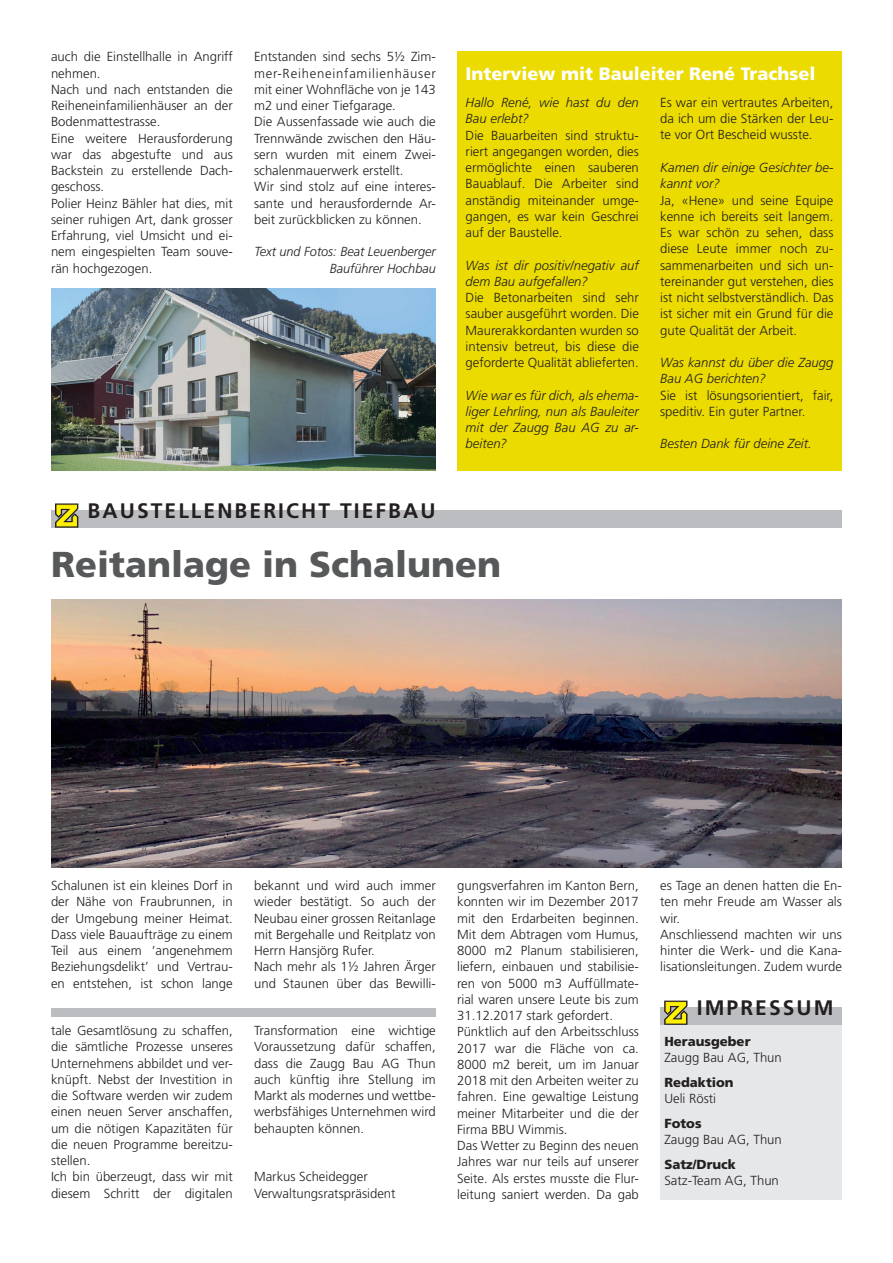
<style>
.page{position:relative;width:893px;height:1263px;background:#fff}
.page>*{position:absolute;margin:0;border:0;box-sizing:border-box;transform-origin:0 0}
.t1{font:900 36px "Frutiger";color:#57585a}
.t2{font:700 21px "Frutiger";letter-spacing:.1em;color:#231f20}
.t3{font:900 18px "Frutiger";color:#fff}
.t4{font:300 13.2px/16.2px "Frutiger";color:#231f20}
.t5{font:italic 300 13.2px/16.2px "Frutiger";color:#231f20}
.t6{font:900 13.2px "Frutiger";color:#231f20}
</style>
<div class="page">
<div style="left:51px;top:1008px;width:385px;height:8px;background:#bcbdc0"></div>
<div style="left:660px;top:1012px;width:182px;height:187px;background:#e6e7e9"></div>
<div style="left:660px;top:1008px;width:182px;height:17px;background:#bcbdc0"></div>
<svg style="left:664px;top:1000px;width:23px;height:25px"></svg>
<img style="left:51px;top:289px;width:385px;height:182px">
<div style="left:457px;top:51px;width:385px;height:420px;background:#ebdb01"></div>
<div style="left:51px;top:511px;width:791px;height:17px;background:#bcbdc0"></div>
<svg style="left:55px;top:503px;width:23px;height:25px"></svg>
<img style="left:51px;top:600px;width:791px;height:267px">
<p class="t4" style="left:51px;top:49px;width:183px">auch die Einstellhalle in Angriff nehmen.<br>Nach und nach entstanden die<br>Reiheneinfamilienhäuser an der<br>Bodenmattestrasse.<br>Eine weitere Herausforderung war das abgestufte und aus<br>Backstein zu erstellende Dach&shy;geschoss.<br>Polier Heinz Bähler hat dies, mit seiner ruhigen Art, dank grosser<br>Erfahrung, viel Umsicht und ei&shy;nem eingespielten Team souve&shy;rän hochgezogen.</p>
<p class="t4" style="left:254px;top:49px;width:183px">Entstanden sind sechs 5½ Zim&shy;mer-Reiheneinfamilienhäuser mit einer Wohnfläche von je 143 m2 und einer Tiefgarage.<br>Die Aussenfassade wie auch die<br>Trennwände zwischen den Häu&shy;sern wurden mit einem Zwei&shy;schalenmauerwerk erstellt.<br>Wir sind stolz auf eine interes&shy;sante und herausfordernde Ar&shy;beit zurückblicken zu können.</p>
<p class="t5" style="left:254px;top:244px;width:183px;text-align:right">Text und Fotos: Beat Leuenberger<br>Bauführer Hochbau</p>
<h2 class="t2" style="left:88px;top:498px;width:349px">BAUSTELLENBERICHT TIEFBAU</h2>
<h3 class="t3" style="left:466px;top:63px;width:351px">Interview mit Bauleiter René Trachsel</h3>
<p class="t5" style="left:466px;top:94px;width:175px">Hallo René, wie hast du den<br>Bau erlebt?</p>
<p class="t4" style="left:466px;top:127px;width:175px;text-align:justify">Die Bauarbeiten sind struktu&shy;riert angegangen worden, dies ermöglichte einen sauberen Bauablauf. Die Arbeiter sind anständig miteinander umge&shy;gangen, es war kein Geschrei auf der Baustelle.</p>
<p class="t5" style="left:466px;top:257px;width:175px">Was ist dir positiv/negativ auf dem Bau aufgefallen?</p>
<p class="t4" style="left:466px;top:289px;width:175px;text-align:justify">Die Betonarbeiten sind sehr sauber ausgeführt worden. Die Maurerakkordanten wurden so intensiv betreut, bis diese die geforderte Qualität ablieferten.</p>
<p class="t5" style="left:466px;top:387px;width:175px;text-align:justify">Wie war es für dich, als ehema&shy;liger Lehrling, nun als Bauleiter mit der Zaugg Bau AG zu ar&shy;beiten?</p>
<p class="t4" style="left:660px;top:94px;width:175px;text-align:justify">Es war ein vertrautes Arbeiten, da ich um die Stärken der Leu&shy;te vor Ort Bescheid wusste.</p>
<p class="t5" style="left:660px;top:159px;width:175px">Kamen dir einige Gesichter be&shy;kannt vor?</p>
<p class="t4" style="left:660px;top:192px;width:175px;text-align:justify">Ja, «Hene» und seine Equipe kenne ich bereits seit langem.<br>Es war schön zu sehen, dass diese Leute immer noch zu&shy;sammenarbeiten und sich un&shy;tereinander gut verstehen, dies ist nicht selbstverständlich. Das ist sicher mit ein Grund für die gute Qualität der Arbeit.</p>
<p class="t5" style="left:660px;top:354px;width:175px">Was kannst du über die Zaugg<br>Bau AG berichten?</p>
<p class="t4" style="left:660px;top:387px;width:175px">Sie ist lösungsorientiert, fair, speditiv. Ein guter Partner.</p>
<p class="t5" style="left:660px;top:436px;width:153px">Besten Dank für deine Zeit.</p>
<h1 class="t1" style="left:51px;top:543px;width:452px">Reitanlage in Schalunen</h1>
<p class="t4" style="left:51px;top:877px;width:183px;text-align:justify">Schalunen ist ein kleines Dorf in der Nähe von Fraubrunnen, in der Umgebung meiner Heimat.<br>Dass viele Bauaufträge zu einem Teil aus einem ‘angenehmem Beziehungsdelikt’ und Vertrau&shy;en entstehen, ist schon lange</p>
<p class="t4" style="left:51px;top:1022px;width:183px">tale Gesamtlösung zu schaffen, die sämtliche Prozesse unseres<br>Unternehmens abbildet und ver&shy;knüpft. Nebst der Investition in die Software werden wir zudem einen neuen Server anschaffen, um die nötigen Kapazitäten für die neuen Programme bereitzu&shy;stellen.<br>Ich bin überzeugt, dass wir mit diesem Schritt der digitalen</p>
<p class="t4" style="left:254px;top:877px;width:183px">bekannt und wird auch immer wieder bestätigt. So auch der<br>Neubau einer grossen Reitanlage mit Bergehalle und Reitplatz von<br>Herrn Hansjörg Rufer.<br>Nach mehr als 1½ Jahren Ärger und Staunen über das Bewilli-</p>
<p class="t4" style="left:457px;top:877px;width:183px">gungsverfahren im Kanton Bern, konnten wir im Dezember 2017 mit den Erdarbeiten beginnen.<br>Mit dem Abtragen vom Humus,<br>8000 m2 Planum stabilisieren, liefern, einbauen und stabilisie&shy;ren von 5000 m3 Auffüllmate&shy;rial waren unsere Leute bis zum<br>31.12.2017 stark gefordert.<br>Pünktlich auf den Arbeitsschluss<br>2017 war die Fläche von ca.<br>8000 m2 bereit, um im Januar<br>2018 mit den Arbeiten weiter zu fahren. Eine gewaltige Leistung meiner Mitarbeiter und die der<br>Firma BBU Wimmis.<br>Das Wetter zu Beginn des neuen<br>Jahres war nur teils auf unserer<br>Seite. Als erstes musste die Flur&shy;leitung saniert werden. Da gab</p>
<p class="t4" style="left:660px;top:877px;width:183px">es Tage an denen hatten die En&shy;ten mehr Freude am Wasser als wir.<br>Anschliessend machten wir uns hinter die Werk- und die Kana&shy;lisationsleitungen. Zudem wurde</p>
<h2 class="t2" style="left:697px;top:996px;width:138px">IMPRESSUM</h2>
<p class="t4" style="left:254px;top:1022px;width:183px;text-align:justify">Transformation eine wichtige Voraussetzung dafür schaffen, dass die Zaugg Bau AG Thun auch künftig ihre Stellung im Markt als modernes und wettbe&shy;werbsfähiges Unternehmen wird behaupten können.</p>
<p class="t4" style="left:254px;top:1169px;width:143px">Markus Scheidegger<br>Verwaltungsratspräsident</p>
<p class="t6" style="left:664px;top:1033px;width:88px">Herausgeber</p>
<p class="t4" style="left:664px;top:1049px;width:119px">Zaugg Bau AG, Thun</p>
<p class="t6" style="left:664px;top:1074px;width:71px">Redaktion</p>
<p class="t4" style="left:664px;top:1090px;width:53px">Ueli Rösti</p>
<p class="t6" style="left:664px;top:1115px;width:39px">Fotos</p>
<p class="t4" style="left:664px;top:1131px;width:119px">Zaugg Bau AG, Thun</p>
<p class="t6" style="left:664px;top:1156px;width:73px">Satz/Druck</p>
<p class="t4" style="left:664px;top:1172px;width:116px">Satz-Team AG, Thun</p>
</div>
